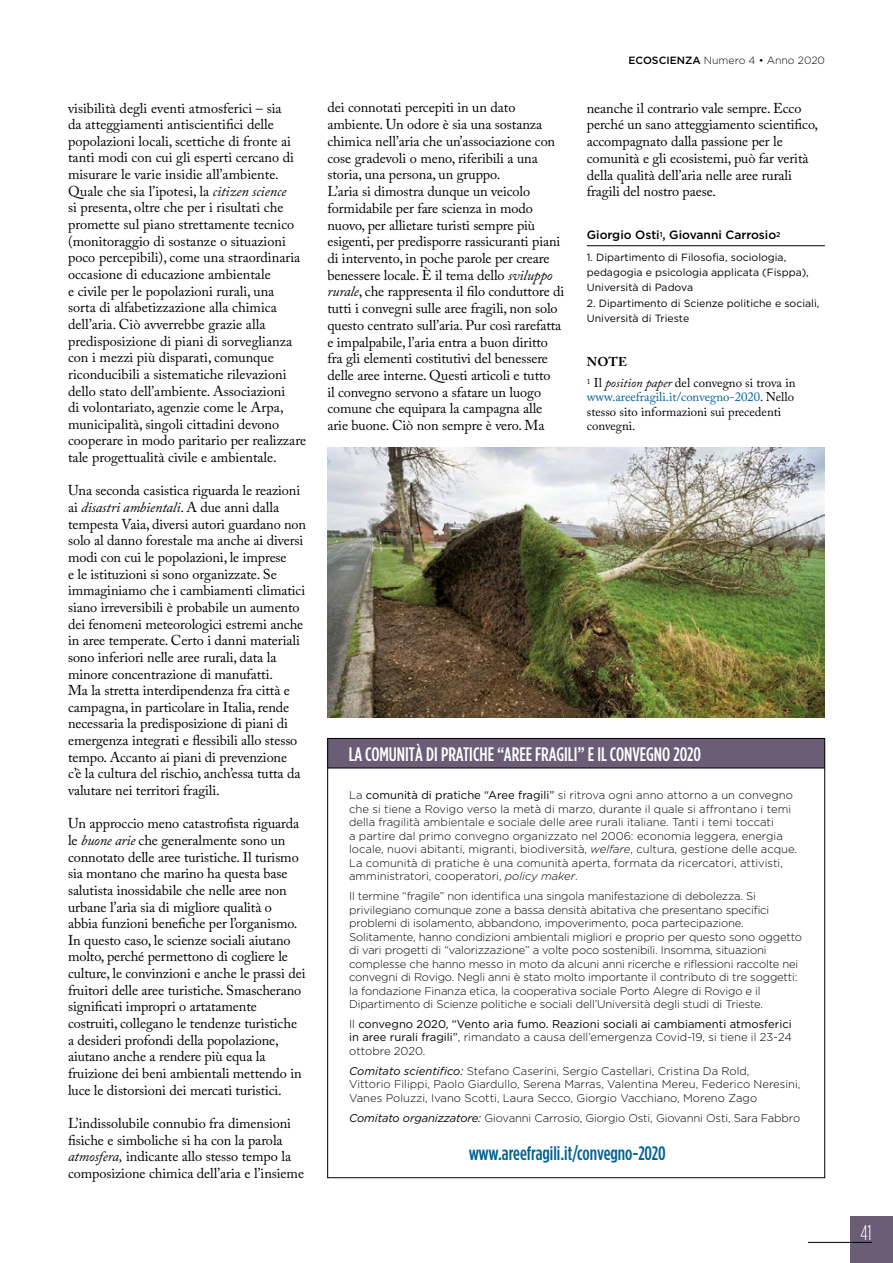
<style>
.page{position:relative;width:893px;height:1263px;background:#fff}
.page>*{position:absolute;margin:0;border:0;box-sizing:border-box;transform-origin:0 0}
.t1{font:300 condensed 21px "Gotham HTF";color:#fff}
.t2{font:500 condensed 19.5px "Gotham HTF";color:#fff}
.t3{font:500 condensed 19.5px "Gotham HTF";color:#006293}
.t4{font:14.25px/16.6px "Adobe Caslon Pro";letter-spacing:-.005em;color:#000}
.t5{font:12.75px/14.5px "Adobe Caslon Pro";color:#000}
.t6{font:500 12px "Gotham HTF";color:#000}
.t7{font:300 11.25px/13.5px "Gotham HTF";letter-spacing:-.015em;color:#000}
.t8{font:11.25px/13.5px "Gotham HTF";color:#000;text-align:justify}
.t9{font:10.5px/15.3px "Gotham HTF";color:#000}
.t10{font:300 10.5px "Gotham HTF";color:#000}
.s1{font-style:italic}
.s2{font-weight:500}
.s3{font-weight:700}
.s4{color:#006293}
.s5{font-weight:400}
.s6{font-weight:300}
.s7{font-weight:400;font-style:italic}
</style>
<div class="page">
<div style="left:850px;top:1216px;width:43px;height:47px;background:#6b5d76"></div>
<hr style="left:808px;top:1242px;width:64px;height:1px;background:#000">
<hr style="left:587px;top:245px;width:238px;height:1px;background:#000">
<div style="left:327px;top:738px;width:498px;height:30px;background:#6b5d76"></div>
<hr style="left:327px;top:768px;width:498px;height:1px;background:#000">
<img style="left:327px;top:448px;width:498px;height:269px">
<p class="t4" style="left:68px;top:99px;width:240px">visibilità degli eventi atmosferici – sia<br>da atteggiamenti antiscientifici delle popolazioni locali, scettiche di fronte ai tanti modi con cui gli esperti cercano di misurare le varie insidie all’ambiente.<br>Quale che sia l’ipotesi, la <span class="s1">citizen science<br></span>si presenta, oltre che per i risultati che promette sul piano strettamente tecnico (monitoraggio di sostanze o situazioni poco percepibili), come una straordinaria occasione di educazione ambientale<br>e civile per le popolazioni rurali, una<br>sorta di alfabetizzazione alla chimica dell’aria. Ciò avverrebbe grazie alla predisposizione di piani di sorveglianza con i mezzi più disparati, comunque riconducibili a sistematiche rilevazioni dello stato dell’ambiente. Associazioni<br>di volontariato, agenzie come le Arpa, municipalità, singoli cittadini devono cooperare in modo paritario per realizzare tale progettualità civile e ambientale.</p>
<p class="t4" style="left:68px;top:482px;width:240px">Una seconda casistica riguarda le reazioni ai <span class="s1">disastri ambientali</span>. A due anni dalla tempesta Vaia, diversi autori guardano non solo al danno forestale ma anche ai diversi modi con cui le popolazioni, le imprese<br>e le istituzioni si sono organizzate. Se immaginiamo che i cambiamenti climatici siano irreversibili è probabile un aumento dei fenomeni meteorologici estremi anche in aree temperate. Certo i danni materiali sono inferiori nelle aree rurali, data la minore concentrazione di manufatti.<br>Ma la stretta interdipendenza fra città e campagna, in particolare in Italia, rende necessaria la predisposizione di piani di emergenza integrati e flessibili allo stesso tempo. Accanto ai piani di prevenzione<br>c’è la cultura del rischio, anch’essa tutta da valutare nei territori fragili.</p>
<p class="t4" style="left:68px;top:815px;width:239px">Un approccio meno catastrofista riguarda le <span class="s1">buone arie</span> che generalmente sono un connotato delle aree turistiche. Il turismo sia montano che marino ha questa base salutista inossidabile che nelle aree non urbane l’aria sia di migliore qualità o<br>abbia funzioni benefiche per l’organismo.<br>In questo caso, le scienze sociali aiutano molto, perché permettono di cogliere le culture, le convinzioni e anche le prassi dei fruitori delle aree turistiche. Smascherano significati impropri o artatamente costruiti, collegano le tendenze turistiche a desideri profondi della popolazione, aiutano anche a rendere più equa la fruizione dei beni ambientali mettendo in luce le distorsioni dei mercati turistici.</p>
<p class="t4" style="left:68px;top:1115px;width:238px">L’indissolubile connubio fra dimensioni fisiche e simboliche si ha con la parola <span class="s1">atmosfera,</span> indicante allo stesso tempo la composizione chimica dell’aria e l’insieme</p>
<p class="t10" style="left:628px;top:55px;width:198px"><span class="s2">ECOSCIENZA</span> Numero 4 • Anno 2020</p>
<p class="t4" style="left:327px;top:99px;width:238px">dei connotati percepiti in un dato ambiente. Un odore è sia una sostanza chimica nell’aria che un’associazione con cose gradevoli o meno, riferibili a una storia, una persona, un gruppo.<br>L’aria si dimostra dunque un veicolo formidabile per fare scienza in modo nuovo, per allietare turisti sempre più esigenti, per predisporre rassicuranti piani di intervento, in poche parole per creare benessere locale. È il tema dello <span class="s1">sviluppo rurale</span>, che rappresenta il filo conduttore di tutti i convegni sulle aree fragili, non solo questo centrato sull’aria. Pur così rarefatta e impalpabile, l’aria entra a buon diritto fra gli elementi costitutivi del benessere delle aree interne. Questi articoli e tutto<br>il convegno servono a sfatare un luogo comune che equipara la campagna alle arie buone. Ciò non sempre è vero. Ma</p>
<p class="t4" style="left:587px;top:99px;width:233px">neanche il contrario vale sempre. Ecco perché un sano atteggiamento scientifico, accompagnato dalla passione per le comunità e gli ecosistemi, può far verità della qualità dell’aria nelle aree rurali fragili del nostro paese.</p>
<p class="t6" style="left:587px;top:228px;width:195px">Giorgio Osti<sup>1</sup>, Giovanni Carrosio<sup>2</sup></p>
<p class="t9" style="left:587px;top:249px;width:224px">1. Dipartimento di Filosofia, sociologia, pedagogia e psicologia applicata (Fisppa),<br>Università di Padova</p>
<p class="t9" style="left:587px;top:295px;width:234px">2. Dipartimento di Scienze politiche e sociali,<br>Università di Trieste</p>
<p class="t5" style="left:587px;top:351px;width:210px;line-height:20.9px"><span class="s3">NOTE<br></span><sup>1</sup> Il <span class="s1">position paper</span> del convegno si trova in</p>
<p class="t5" style="left:587px;top:390px;width:209px"><span class="s4">www.areefragili.it/convegno-2020</span>. Nello stesso sito informazioni sui precedenti convegni.</p>
<h2 class="t2" style="left:349px;top:744px;width:354px">LA COMUNITÀ DI PRATICHE “AREE FRAGILI” E IL CONVEGNO 2020</h2>
<p class="t7" style="left:349px;top:788px;width:449px">La <span class="s5">comunità di pratiche “Aree fragili”</span> si ritrova ogni anno attorno a un convegno che si tiene a Rovigo verso la metà di marzo, durante il quale si affrontano i temi della fragilità ambientale e sociale delle aree rurali italiane. Tanti i temi toccati<br>a partire dal primo convegno organizzato nel 2006: economia leggera, energia locale, nuovi abitanti, migranti, biodiversità, <span class="s1">welfare</span>, cultura, gestione delle acque.<br>La comunità di pratiche è una comunità aperta, formata da ricercatori, attivisti, amministratori, cooperatori, <span class="s1">policy maker</span>.</p>
<p class="t7" style="left:349px;top:889px;width:454px">Il termine “fragile” non identifica una singola manifestazione di debolezza. Si privilegiano comunque zone a bassa densità abitativa che presentano specifici problemi di isolamento, abbandono, impoverimento, poca partecipazione.<br>Solitamente, hanno condizioni ambientali migliori e proprio per questo sono oggetto di vari progetti di “valorizzazione” a volte poco sostenibili. Insomma, situazioni complesse che hanno messo in moto da alcuni anni ricerche e riflessioni raccolte nei convegni di Rovigo. Negli anni è stato molto importante il contributo di tre soggetti: la fondazione Finanza etica, la cooperativa sociale Porto Alegre di Rovigo e il Dipartimento di Scienze politiche e sociali dell’Università degli studi di Trieste.</p>
<p class="t8" style="left:349px;top:1017px;width:444px"><span class="s6">Il</span> convegno 2020, “Vento aria fumo. Reazioni sociali ai cambiamenti atmosferici in aree rurali fragili”<span class="s6">, rimandato a causa dell’emergenza Covid-19, si tiene il 23-24 ottobre 2020.</span></p>
<p class="t7" style="left:349px;top:1064px;width:453px"><span class="s7">Comitato scientifico:</span> Stefano Caserini, Sergio Castellari, Cristina Da Rold,<br>Vittorio Filippi, Paolo Giardullo, Serena Marras, Valentina Mereu, Federico Neresini,<br>Vanes Poluzzi, Ivano Scotti, Laura Secco, Giorgio Vacchiano, Moreno Zago</p>
<p class="t7" style="left:349px;top:1111px;width:453px"><span class="s7">Comitato organizzatore:</span> Giovanni Carrosio, Giorgio Osti, Giovanni Osti, Sara Fabbro</p>
<h2 class="t3" style="left:469px;top:1142px;width:199px">www.areefragili.it/convegno-2020</h2>
<h1 class="t1" style="left:860px;top:1221px;width:13px">41</h1>
</div>
